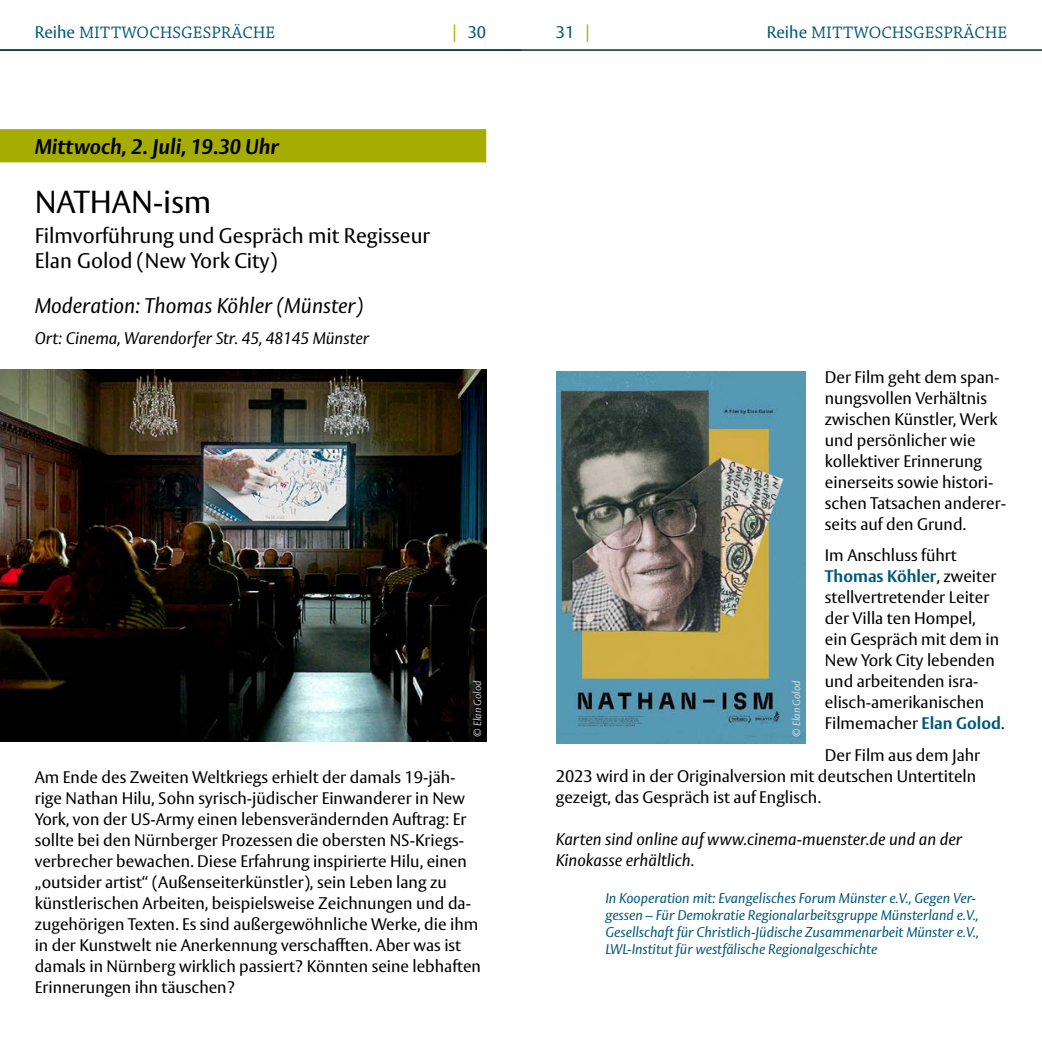
<style>
.page{position:relative;width:1042px;height:1042px;background:#fff}
.page>*{position:absolute;margin:0;border:0;box-sizing:border-box;transform-origin:0 0}
.t1{font:31.5px "Vesta Pro";color:#000}
.Untertitel{font:21px/25.2px "Vesta Pro";color:#000}
.Autor{font:italic 21px "Vesta Pro";color:#000}
.Datum{font:italic 700 21px "Vesta Pro";color:#000}
.t2{font:17.5px "Chaparral Pro";letter-spacing:.005em;color:#00577a}
.P{font:16.62px/21px "Vesta Pro";color:#000}
.P-2{font:italic 16.62px/21px "Vesta Pro";color:#000}
.Ort_abweichend{font:italic 16.62px "Vesta Pro";color:#000}
.t3{font:16.62px "Vesta Pro";color:#00577a}
.P_koop{font:italic 14px/16.8px "Vesta Pro";color:#00577a}
.t4{font:italic 10.5px "Vesta Pro";color:#c6c6c6}
.t5{font:italic 10.5px "Vesta Pro";color:#dadada}
.s1{font-family:"Vesta Pro";font-size:16.62px}
.s2{font-size:17.5px;color:#a5ad00}
.s3{font-weight:700;color:#00577a}
</style>
<div class="page">
<hr style="left:0;top:50px;width:1042px;height:1px;background:#022a39">
<div style="left:0;top:129px;width:486px;height:33px;background:#a5ad00"></div>
<img style="left:0;top:370px;width:486px;height:372px">
<img style="left:557px;top:371px;width:248px;height:372px">
<p class="t2" style="left:35px;top:23px;width:242px"><span class="s1">Reihe</span> MITTWOCHSGESPRÄCHE</p>
<p class="t3" style="left:452px;top:22px;width:35px"><span class="s2">|</span> 30</p>
<p class="t3" style="left:556px;top:22px;width:35px">31 <span class="s2">|</span></p>
<p class="t2" style="left:767px;top:23px;width:242px"><span class="s1">Reihe</span> MITTWOCHSGESPRÄCHE</p>
<p class="Datum" style="left:35px;top:134px;width:246px">Mittwoch, 2. Juli, 19.30 Uhr</p>
<h3 class="t1" style="left:35px;top:183px;width:178px">NATHAN-ism</h3>
<h4 class="Untertitel" style="left:35px;top:223px;width:397px">Filmvorführung und Gespräch mit Regisseur<br>Elan Golod (New York City)</h4>
<h4 class="Autor" style="left:35px;top:293px;width:330px">Moderation: Thomas Köhler (Münster)</h4>
<p class="Ort_abweichend" style="left:35px;top:328px;width:336px">Ort: Cinema, Warendorfer Str. 45, 48145 Münster</p>
<p class="P" style="left:825px;top:366px;width:183px">Der Film geht dem span&shy;nungsvollen Verhältnis zwischen Künstler, Werk und persönlicher wie kollektiver Erinnerung einerseits sowie histori&shy;schen Tatsachen anderer&shy;seits auf den Grund.</p>
<p class="P" style="left:825px;top:544px;width:181px">Im Anschluss führt<br><span class="s3">Thomas Köhler</span>, zweiter stellvertretender Leiter der Villa ten Hompel,<br>ein Gespräch mit dem in<br>New York City lebenden und arbeitenden isra&shy;elisch-amerikanischen<br>Filmemacher <span class="s3">Elan Golod</span>.</p>
<p class="P" style="left:556px;top:744px;width:426px;text-indent:269px">Der Film aus dem Jahr<br>2023 wird in der Originalversion mit deutschen Untertiteln gezeigt, das Gespräch ist auf Englisch.</p>
<p class="P-2" style="left:556px;top:828px;width:408px">Karten sind online auf www.cinema-muenster.de und an der<br>Kinokasse erhältlich.</p>
<p class="P_koop" style="left:605px;top:890px;width:375px">In Kooperation mit: Evangelisches Forum Münster e.V., Gegen Ver&shy;gessen – Für Demokratie Regionalarbeitsgruppe Münsterland e.V., Gesellschaft für Christlich-Jüdische Zusammenarbeit Münster e.V., LWL-Institut für westfälische Regionalgeschichte</p>
<p class="t4" style="left:471px;top:737px;width:58px;rotate:-90deg">© Elan Golod</p>
<p class="t5" style="left:790px;top:737px;width:58px;rotate:-90deg">© Elan Golod</p>
<p class="P" style="left:35px;top:766px;width:448px">Am Ende des Zweiten Weltkriegs erhielt der damals 19-jäh&shy;rige Nathan Hilu, Sohn syrisch-jüdischer Einwanderer in New York, von der US-Army einen lebensverändernden Auftrag: Er sollte bei den Nürnberger Prozessen die obersten NS-Kriegs&shy;verbrecher bewachen. Diese Erfahrung inspirierte Hilu, einen „outsider artist“ (Außenseiterkünstler), sein Leben lang zu künstlerischen Arbeiten, beispielsweise Zeichnungen und da&shy;zugehörigen Texten. Es sind außergewöhnliche Werke, die ihm in der Kunstwelt nie Anerkennung verschafften. Aber was ist damals in Nürnberg wirklich passiert? Könnten seine lebhaften Erinnerungen ihn täuschen?</p>
</div>
